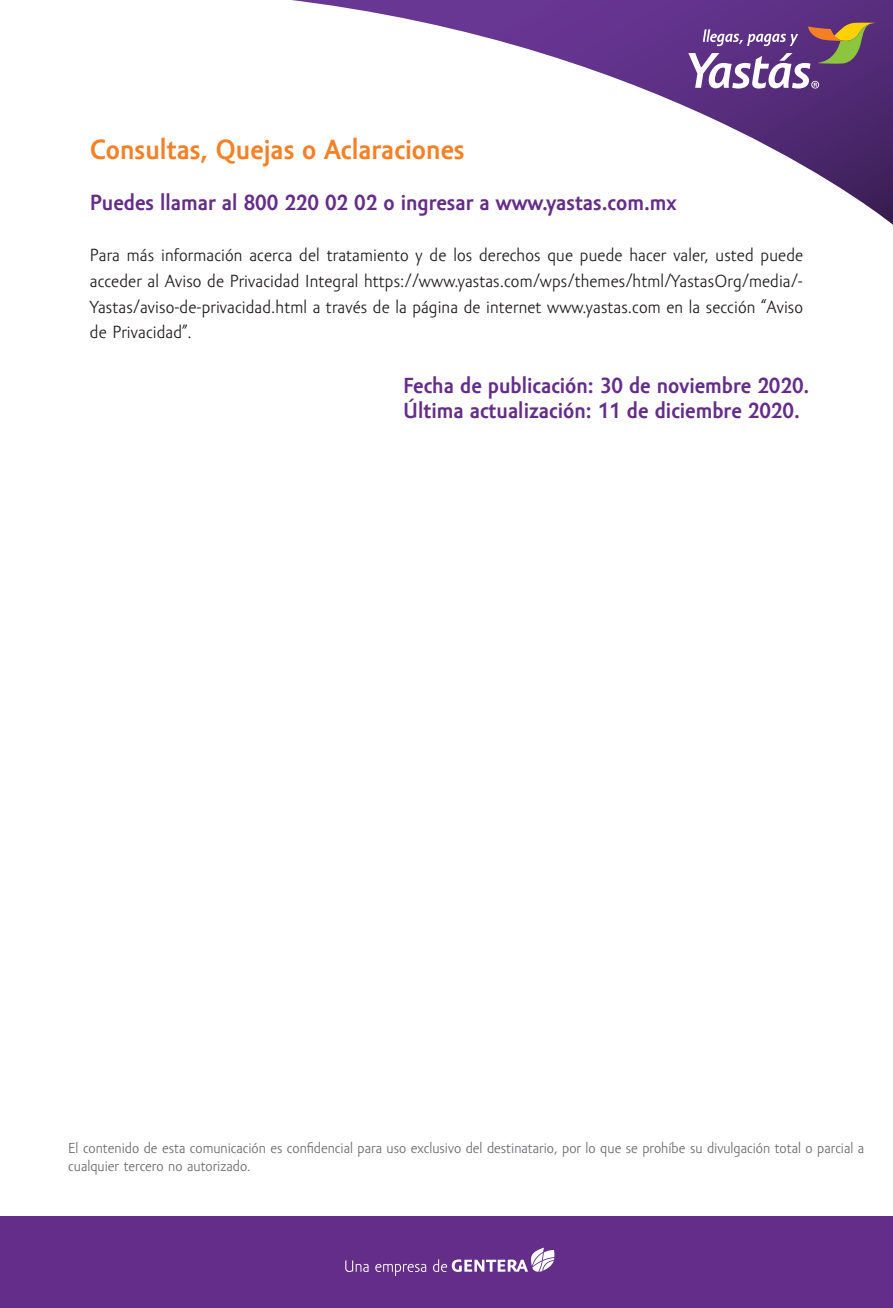
<style>
.page{position:relative;width:893px;height:1308px;background:#fff}
.page>*{position:absolute;margin:0;border:0;box-sizing:border-box;transform-origin:0 0}
.t1{font:700 28.5px "Amor Sans Pro";color:#f58127}
.t2{font:700 22.5px/25.5px "Amor Sans Pro";color:#642d89}
.t3{font:18px/25.5px "Amor Sans Pro";letter-spacing:.01em;color:#231f20;text-align:justify}
.t4{font:15px/18px "Amor Sans Pro";color:#6c6d70}
</style>
<div class="page">
<svg style="left:291px;top:0;width:602px;height:225px"></svg>
<svg style="left:688px;top:23px;width:188px;height:65px;background:#81618d"></svg>
<div style="left:0;top:1216px;width:893px;height:91px;background:#642d89"></div>
<svg style="left:345px;top:1260px;width:24px;height:11px"></svg>
<svg style="left:375px;top:1263px;width:51px;height:12px"></svg>
<svg style="left:433px;top:1247px;width:121px;height:24px"></svg>
<h1 class="t1" style="left:90px;top:134px;width:376px">Consultas, Quejas o Aclaraciones</h1>
<p class="t2" style="left:90px;top:191px;width:588px">Puedes llamar al 800 220 02 02 o ingresar a www.yastas.com.mx</p>
<p class="t3" style="left:90px;top:243px;width:715px">Para más información acerca del tratamiento y de los derechos que puede hacer valer, usted puede acceder al Aviso de Privacidad Integral https://www.yastas.com/wps/themes/html/YastasOrg/media/- Yastas/aviso-de-privacidad.html a través de la página de internet www.yastas.com en la sección “Aviso de Privacidad”.</p>
<p class="t2" style="left:403px;top:373px;width:408px">Fecha de publicación: 30 de noviembre 2020.<br>Última actualización: 11 de diciembre 2020.</p>
<p class="t4" style="left:68px;top:1139px;width:797px">El contenido de esta comunicación es confidencial para uso exclusivo del destinatario, por lo que se prohíbe su divulgación total o parcial a cualquier tercero no autorizado.</p>
</div>
